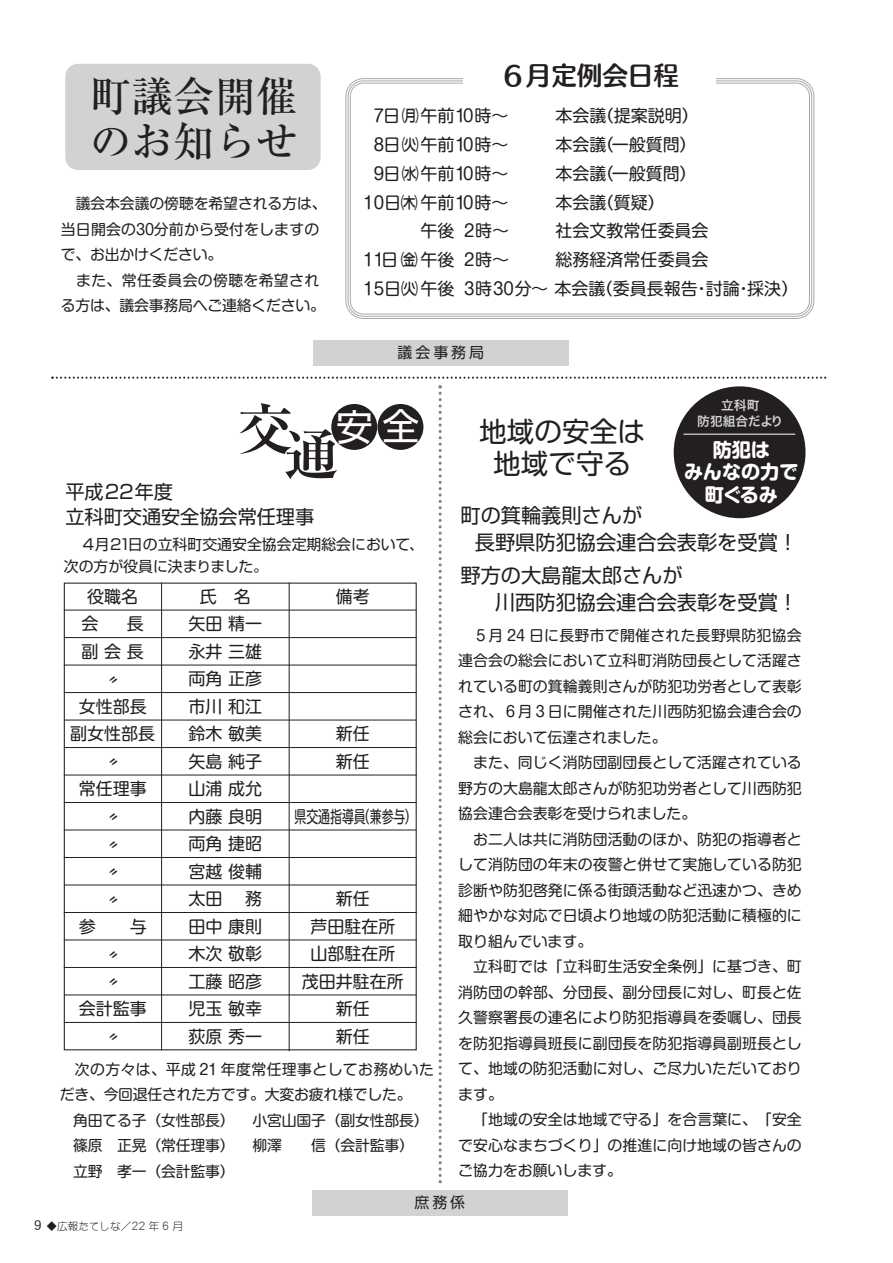
<style>
.page{position:relative;width:893px;height:1263px;background:#fff}
.page>*{position:absolute;margin:0;border:0;box-sizing:border-box;transform-origin:0 0}
.t1{font:55.65px "Ryumin Pro Bold 90 pv RKSJ H";color:#231f20}
.t2{font:500 41.55px/45px "Ryumin Pro";color:#231f20}
.t3{font:36.75px "Shin Go Pro Regular 90 pv RKSJ H";color:#fff}
.t4{font:27.6px/31.5px "Shin M Go Pro";color:#231f20;text-align:center}
.t5{font:25.5px "Humming CID B";color:#231f20}
.t6{font:20.25px/27px "Shin Go Pro";color:#231f20}
.t7{font:19.2px/25.5px "Shin Go Pro";color:#231f20}
.t8{font:700 19.2px/22.8px "Shin M Go Pro";color:#fff;text-align:center}
.t9{font:18px/27.5px "BLS Gaiji X Jnm";color:#231f20;text-align:justify}
.t10{font:16.95px/27.5px "Shin M Go Pro";color:#231f20}
.t11{font:16.95px "Shin M Go Pro";color:#231f20;scale:.7 1}
.t12{font:14.85px "Shin M Go Pro";letter-spacing:.005em;color:#231f20}
.t13{font:14.85px "Shin M Go Pro";letter-spacing:-.015em;color:#231f20}
.t14{font:14.85px/21.6px "Shin Go Pro";color:#231f20}
.t15{font:14.85px "Shin M Go Pro";letter-spacing:.025em;color:#231f20}
.t16{font:12.75px/15.5px "Hira Kaku Pro W6";color:#d1d2d4;text-align:center}
.t17{font:10.65px "DF Maru Gothic Std W3";color:#231f20}
.s1{font-family:"BLS Gaiji X Jnm"}
.s2{font-family:"DFHS Gothic Std W3";font-size:14.85px}
.s3{font-size:12.75px}
</style>
<div class="page">
<svg style="left:345px;top:78px;width:470px;height:241px"></svg>
<svg style="left:347px;top:80px;width:466px;height:237px;background:#d8d8da"></svg>
<svg style="left:349px;top:82px;width:461px;height:233px"></svg>
<div style="left:65px;top:64px;width:256px;height:106px;background:#d1d2d4;border-radius:13px"></div>
<div style="left:331px;top:404px;width:46px;height:46px;background:#231f20;border-radius:50%"></div>
<div style="left:377px;top:404px;width:46px;height:46px;background:#231f20;border-radius:50%"></div>
<svg style="left:439px;top:385px;width:3px;height:798px"></svg>
<div style="left:674px;top:386px;width:131px;height:132px;background:#231f20;border-radius:50%"></div>
<hr style="left:683px;top:434px;width:112px;height:1px;background:#fff">
<div style="left:312px;top:1190px;width:255px;height:25px;background:#d1d2d4"></div>
<div style="left:463px;top:64px;width:253px;height:31px;background:#fff"></div>
<svg style="left:51px;top:377px;width:775px;height:2px"></svg>
<div style="left:313px;top:340px;width:255px;height:25px;background:#d1d2d4"></div>
<hr style="left:64px;top:610px;width:353px;height:1px;background:#231f20">
<hr style="left:64px;top:637px;width:353px;height:1px;background:#231f20">
<hr style="left:64px;top:665px;width:353px;height:1px;background:#231f20">
<hr style="left:64px;top:692px;width:353px;height:1px;background:#231f20">
<hr style="left:64px;top:720px;width:353px;height:1px;background:#231f20">
<hr style="left:64px;top:747px;width:353px;height:1px;background:#231f20">
<hr style="left:64px;top:775px;width:353px;height:1px;background:#231f20">
<hr style="left:64px;top:802px;width:353px;height:1px;background:#231f20">
<hr style="left:64px;top:830px;width:353px;height:1px;background:#231f20">
<hr style="left:64px;top:857px;width:353px;height:1px;background:#231f20">
<hr style="left:64px;top:885px;width:353px;height:1px;background:#231f20">
<hr style="left:64px;top:912px;width:353px;height:1px;background:#231f20">
<hr style="left:64px;top:940px;width:353px;height:1px;background:#231f20">
<hr style="left:64px;top:967px;width:353px;height:1px;background:#231f20">
<hr style="left:64px;top:995px;width:353px;height:1px;background:#231f20">
<hr style="left:64px;top:1022px;width:353px;height:1px;background:#231f20">
<hr style="left:161px;top:583px;width:1px;height:467px;background:#231f20">
<hr style="left:289px;top:583px;width:1px;height:468px;background:#231f20">
<p class="t2" style="left:90px;top:71px;width:209px">町議会開催のお知らせ</p>
<p class="t12" style="left:76px;top:192px;width:253px">議会本会議の傍聴を希望される方は、</p>
<p class="t12" style="left:61px;top:217px;width:260px">当日開会の30分前から受付をしますの</p>
<p class="t13" style="left:61px;top:243px;width:163px">で、お出かけください。</p>
<p class="t15" style="left:76px;top:268px;width:245px">また、常任委員会の傍聴を希望され</p>
<p class="t13" style="left:61px;top:294px;width:266px">る方は、議会事務局へご連絡ください。</p>
<p class="t5" style="left:500px;top:57px;width:180px">６月定例会日程</p>
<p class="t10" style="left:370px;top:100px;width:140px">７日<span class="s1">豺</span>午前10時～</p>
<p class="t10" style="left:556px;top:100px;width:145px">本会議（提案説明）</p>
<p class="t10" style="left:370px;top:129px;width:140px">８日<span class="s1">貂</span>午前10時～</p>
<p class="t10" style="left:556px;top:129px;width:142px">本会議（一般質問）</p>
<p class="t10" style="left:370px;top:158px;width:140px">９日<span class="s1">貉</span>午前10時～</p>
<p class="t10" style="left:556px;top:158px;width:142px">本会議（一般質問）</p>
<p class="t10" style="left:364px;top:186px;width:146px">10日<span class="s1">貅</span>午前10時～</p>
<p class="t10" style="left:556px;top:186px;width:111px">本会議（質疑）</p>
<p class="t10" style="left:421px;top:215px;width:90px">午後２時～</p>
<p class="t10" style="left:556px;top:215px;width:154px">社会文教常任委員会</p>
<p class="t10" style="left:364px;top:244px;width:147px">11日<span class="s1">貊</span>午後２時～</p>
<p class="t10" style="left:364px;top:243px;width:436px;line-height:28.7px;text-indent:192px">総務経済常任委員会<br>15日<span class="s1">貂</span>午後３時30分～本会議（委員長報告・討論・採決）</p>
<p class="t14" style="left:398px;top:340px;width:88px">議会事務局</p>
<p class="t1" style="left:238px;top:385px;width:57px">交</p>
<p class="t3" style="left:336px;top:396px;width:85px">安全</p>
<p class="t1" style="left:283px;top:410px;width:57px">通</p>
<p class="t7" style="left:65px;top:476px;width:250px">平成22年度<br>立科町交通安全協会常任理事</p>
<p class="t14" style="left:64px;top:532px;width:362px;text-indent:19px">4月21日の立科町交通安全協会定期総会において、次の方が役員に決まりました。</p>
<p class="t10" style="left:87px;top:581px;width:53px">役職名</p>
<p class="t10" style="left:189px;top:581px;width:75px;text-indent:11px">氏 名矢田精一永井三雄両角正彦市川和江鈴木敏美矢島純子山浦成允内藤良明両角捷昭宮越俊輔太田</p>
<p class="t10" style="left:82px;top:608px;width:19px">会</p>
<p class="t10" style="left:82px;top:608px;width:64px;text-align:right">長<br>副会長</p>
<p class="t9" style="left:100px;top:670px;width:19px">逕</p>
<p class="t10" style="left:70px;top:691px;width:87px;text-align:center">女性部長副女性部長</p>
<p class="t9" style="left:100px;top:753px;width:19px">逕</p>
<p class="t10" style="left:79px;top:773px;width:70px">常任理事</p>
<p class="t9" style="left:100px;top:808px;width:19px">逕逕逕逕</p>
<p class="t10" style="left:79px;top:910px;width:19px">参</p>
<p class="t10" style="left:130px;top:910px;width:19px">与</p>
<p class="t9" style="left:100px;top:945px;width:19px">逕逕</p>
<p class="t10" style="left:79px;top:993px;width:70px">会計監事</p>
<p class="t9" style="left:100px;top:1028px;width:19px">逕</p>
<p class="t10" style="left:189px;top:883px;width:75px;text-align:justify;text-indent:57px">務田中康則木次敬彰工藤昭彦児玉敏幸荻原秀一</p>
<p class="t10" style="left:336px;top:581px;width:36px">備考</p>
<p class="t10" style="left:336px;top:718px;width:36px">新任新任</p>
<p class="t11" style="left:294px;top:803px;width:176px">県交通指導員（兼参与）</p>
<p class="t10" style="left:302px;top:883px;width:104px;text-align:center">新任<br>芦田駐在所山部駐在所茂田井駐在所新任<br>新任</p>
<p class="t15" style="left:75px;top:1057px;width:361px">次の方々は、平成 21 年度常任理事としてお務めいた</p>
<p class="t13" style="left:60px;top:1082px;width:354px">だき、今回退任された方です。大変お疲れ様でした。</p>
<p class="t13" style="left:73px;top:1108px;width:357px">角田てる子（女性部長） 小宮山国子（副女性部長）</p>
<p class="t13" style="left:73px;top:1133px;width:210px">篠原 正晃（常任理事） 柳澤</p>
<p class="t12" style="left:311px;top:1133px;width:104px">信（会計監事）</p>
<p class="t12" style="left:73px;top:1159px;width:163px">立野 孝一（会計監事）</p>
<p class="t16" style="left:697px;top:397px;width:88px">立科町<br>防犯組合だより</p>
<p class="t8" style="left:684px;top:435px;width:116px">防犯は<br>みんなの力で町ぐるみ</p>
<p class="t4" style="left:479px;top:413px;width:167px">地域の安全は地域で守る</p>
<p class="t6" style="left:475px;top:499px;width:325px;text-indent:-14px">町の箕輪義則さんが<br>長野県防犯協会連合会表彰を受賞！</p>
<p class="t6" style="left:495px;top:559px;width:304px;text-indent:-35px">野方の大島龍太郎さんが<br>川西防犯協会連合会表彰を受賞！</p>
<p class="t12" style="left:473px;top:623px;width:330px">５月 24 日に長野市で開催された長野県防犯協会</p>
<p class="t12" style="left:458px;top:649px;width:345px">連合会の総会において立科町消防団長として活躍さ</p>
<p class="t12" style="left:458px;top:674px;width:345px">れている町の箕輪義則さんが防犯功労者として表彰</p>
<p class="t12" style="left:458px;top:700px;width:345px">され、６月３日に開催された川西防犯協会連合会の</p>
<p class="t12" style="left:458px;top:725px;width:210px">総会において伝達されました。</p>
<p class="t12" style="left:473px;top:751px;width:330px">また、同じく消防団副団長として活躍されている</p>
<p class="t12" style="left:458px;top:776px;width:345px">野方の大島龍太郎さんが防犯功労者として川西防犯</p>
<p class="t12" style="left:458px;top:802px;width:240px">協会連合会表彰を受けられました。</p>
<p class="t12" style="left:473px;top:827px;width:330px">お二人は共に消防団活動のほか、防犯の指導者と</p>
<p class="t12" style="left:458px;top:853px;width:345px">して消防団の年末の夜警と併せて実施している防犯</p>
<p class="t12" style="left:458px;top:878px;width:345px">診断や防犯啓発に係る街頭活動など迅速かつ、きめ</p>
<p class="t12" style="left:458px;top:904px;width:345px">細やかな対応で日頃より地域の防犯活動に積極的に</p>
<p class="t12" style="left:458px;top:929px;width:135px">取り組んでいます。</p>
<p class="t12" style="left:473px;top:955px;width:330px">立科町では「立科町生活安全条例」に基づき、町</p>
<p class="t12" style="left:458px;top:980px;width:345px">消防団の幹部、分団長、副分団長に対し、町長と佐</p>
<p class="t12" style="left:458px;top:1006px;width:345px">久警察署長の連名により防犯指導員を委嘱し、団長</p>
<p class="t12" style="left:458px;top:1031px;width:345px">を防犯指導員班長に副団長を防犯指導員副班長とし</p>
<p class="t12" style="left:458px;top:1057px;width:345px">て、地域の防犯活動に対し、ご尽力いただいており</p>
<p class="t12" style="left:458px;top:1082px;width:46px">ます。</p>
<p class="t12" style="left:473px;top:1108px;width:330px">「地域の安全は地域で守る」を合言葉に、「安全</p>
<p class="t12" style="left:458px;top:1133px;width:345px">で安心なまちづくり」の推進に向け地域の皆さんの</p>
<p class="t12" style="left:458px;top:1159px;width:165px">ご協力をお願いします。</p>
<p class="t17" style="left:34px;top:1220px;width:150px"><span class="s2">9</span> ◆広報たてしな／<span class="s3">22</span> 年 <span class="s3">6</span> 月</p>
<p class="t14" style="left:414px;top:1190px;width:52px">庶務係</p>
</div>
